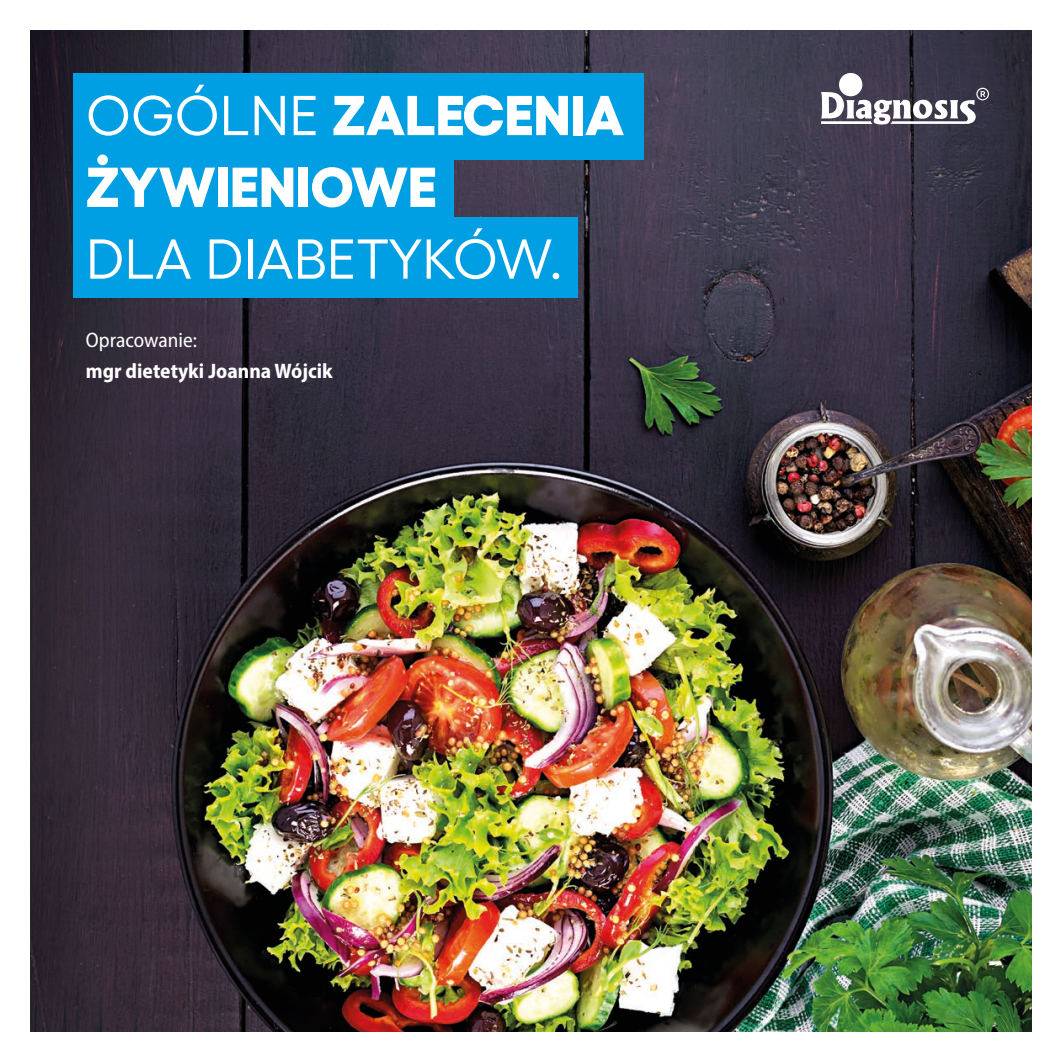
<style>
.page{position:relative;width:1062px;height:1062px;background:#fff}
.page>*{position:absolute;margin:0;border:0;box-sizing:border-box;transform-origin:0 0}
.t1{font:800 56px "Gellix";color:#fff}
.t2{font:56px "Gellix";color:#fff}
.t3{font:700 semi-condensed 21px "Myriad Pro";color:#fff}
.t4{font:semi-condensed 21px "Myriad Pro";color:#fff}
.s1{font-weight:400}
</style>
<div class="page">
<img style="left:31px;top:31px;width:1000px;height:1000px">
<div style="left:73px;top:73px;width:570px;height:87px;background:#009fe3"></div>
<div style="left:73px;top:152px;width:380px;height:70px;background:#009fe3"></div>
<div style="left:73px;top:217px;width:504px;height:80px;background:#009fe3"></div>
<svg style="left:821px;top:73px;width:168px;height:52px"></svg>
<p class="t1" style="left:86px;top:70px;width:540px"><span class="s1">OGÓLNE</span> ZALECENIA</p>
<p class="t1" style="left:86px;top:141px;width:352px">ŻYWIENIOWE</p>
<p class="t2" style="left:86px;top:216px;width:478px">DLA DIABETYKÓW.</p>
<p class="t4" style="left:86px;top:327px;width:113px">Opracowanie:</p>
<p class="t3" style="left:86px;top:358px;width:248px">mgr dietetyki Joanna Wójcik</p>
</div>
